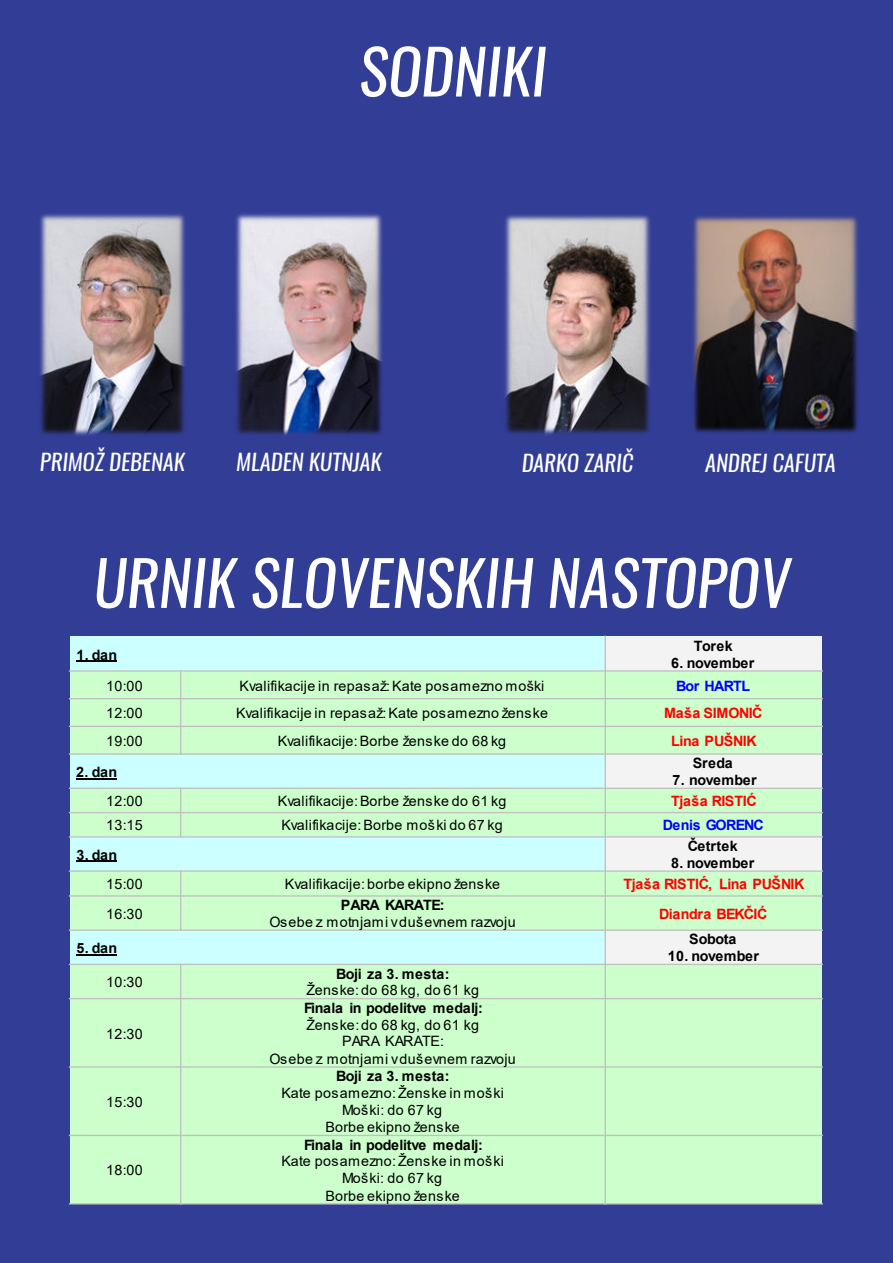
<style>
.page{position:relative;width:893px;height:1263px;background:#323e95}
.page>*{position:absolute;margin:0;border:0;box-sizing:border-box;transform-origin:0 0}
.t1{font:italic 61.5px "Oswald";color:#fff}
.t2{font:italic 22.5px "Oswald";color:#fff}
.t3{font:14.25px/17.2px "Arial";letter-spacing:.025em;color:#000;text-align:center}
.t4{font:700 14.25px "Arial";letter-spacing:-.025em;color:#000}
.t5{font:700 14.25px "Arial";letter-spacing:-.025em;color:#f00}
.t6{font:700 14.25px "Arial";color:#000}
.t7{font:700 14.25px "Arial";letter-spacing:-.055em;color:#00f}
.t8{font:700 14.25px "Arial";color:#f00}
.t9{font:700 14.25px "Arial";letter-spacing:-.055em;color:#000}
.t10{font:700 14.25px "Arial";letter-spacing:.015em;color:#000}
</style>
<div class="page">
<img style="left:40px;top:214px;width:145px;height:221px">
<img style="left:236px;top:214px;width:146px;height:221px">
<img style="left:505px;top:215px;width:145px;height:219px">
<img style="left:693px;top:216px;width:165px;height:217px">
<div style="left:70px;top:637px;width:535px;height:34px;background:#cff"></div>
<div style="left:605px;top:637px;width:217px;height:34px;background:#f3f3f3"></div>
<div style="left:70px;top:671px;width:111px;height:28px;background:#cfc"></div>
<div style="left:181px;top:671px;width:424px;height:28px;background:#cfc"></div>
<div style="left:605px;top:671px;width:217px;height:28px;background:#cfc"></div>
<div style="left:70px;top:699px;width:111px;height:27px;background:#cfc"></div>
<div style="left:181px;top:699px;width:424px;height:27px;background:#cfc"></div>
<div style="left:605px;top:699px;width:217px;height:27px;background:#cfc"></div>
<div style="left:70px;top:726px;width:111px;height:28px;background:#cfc"></div>
<div style="left:181px;top:726px;width:424px;height:28px;background:#cfc"></div>
<div style="left:605px;top:726px;width:217px;height:28px;background:#cfc"></div>
<div style="left:70px;top:754px;width:535px;height:34px;background:#cff"></div>
<div style="left:605px;top:754px;width:217px;height:34px;background:#f3f3f3"></div>
<div style="left:70px;top:788px;width:111px;height:25px;background:#cfc"></div>
<div style="left:181px;top:788px;width:424px;height:25px;background:#cfc"></div>
<div style="left:605px;top:788px;width:217px;height:25px;background:#cfc"></div>
<div style="left:70px;top:813px;width:111px;height:24px;background:#cfc"></div>
<div style="left:181px;top:813px;width:424px;height:24px;background:#cfc"></div>
<div style="left:605px;top:813px;width:217px;height:24px;background:#cfc"></div>
<div style="left:70px;top:837px;width:535px;height:34px;background:#cff"></div>
<div style="left:605px;top:837px;width:217px;height:34px;background:#f3f3f3"></div>
<div style="left:70px;top:871px;width:111px;height:25px;background:#cfc"></div>
<div style="left:181px;top:871px;width:424px;height:25px;background:#cfc"></div>
<div style="left:605px;top:871px;width:217px;height:25px;background:#cfc"></div>
<div style="left:70px;top:896px;width:111px;height:34px;background:#cfc"></div>
<div style="left:181px;top:896px;width:424px;height:34px;background:#cfc"></div>
<div style="left:605px;top:896px;width:217px;height:34px;background:#cfc"></div>
<div style="left:70px;top:930px;width:535px;height:34px;background:#cff"></div>
<div style="left:605px;top:930px;width:217px;height:34px;background:#f3f3f3"></div>
<div style="left:70px;top:964px;width:111px;height:35px;background:#cfc"></div>
<div style="left:181px;top:964px;width:424px;height:35px;background:#cfc"></div>
<div style="left:605px;top:964px;width:217px;height:35px;background:#cfc"></div>
<div style="left:70px;top:999px;width:111px;height:68px;background:#cfc"></div>
<div style="left:181px;top:999px;width:424px;height:68px;background:#cfc"></div>
<div style="left:605px;top:999px;width:217px;height:68px;background:#cfc"></div>
<div style="left:70px;top:1067px;width:111px;height:68px;background:#cfc"></div>
<div style="left:181px;top:1067px;width:424px;height:68px;background:#cfc"></div>
<div style="left:605px;top:1067px;width:217px;height:68px;background:#cfc"></div>
<div style="left:70px;top:1135px;width:111px;height:69px;background:#cfc"></div>
<div style="left:181px;top:1135px;width:424px;height:69px;background:#cfc"></div>
<div style="left:605px;top:1135px;width:217px;height:69px;background:#cfc"></div>
<hr style="left:180px;top:670px;width:1px;height:85px;background:#c0c0c0">
<hr style="left:180px;top:787px;width:1px;height:51px;background:#c0c0c0">
<hr style="left:180px;top:870px;width:1px;height:61px;background:#c0c0c0">
<hr style="left:180px;top:964px;width:1px;height:241px;background:#c0c0c0">
<hr style="left:605px;top:636px;width:1px;height:569px;background:#c0c0c0">
<hr style="left:69px;top:670px;width:754px;height:2px;background:#c0c0c0">
<hr style="left:69px;top:698px;width:754px;height:1px;background:#c0c0c0">
<hr style="left:69px;top:726px;width:754px;height:1px;background:#c0c0c0">
<hr style="left:69px;top:753px;width:754px;height:2px;background:#c0c0c0">
<hr style="left:69px;top:788px;width:754px;height:1px;background:#c0c0c0">
<hr style="left:69px;top:812px;width:754px;height:1px;background:#c0c0c0">
<hr style="left:69px;top:836px;width:754px;height:1px;background:#c0c0c0">
<hr style="left:69px;top:870px;width:754px;height:2px;background:#c0c0c0">
<hr style="left:69px;top:895px;width:754px;height:2px;background:#c0c0c0">
<hr style="left:69px;top:929px;width:754px;height:2px;background:#c0c0c0">
<hr style="left:69px;top:964px;width:754px;height:1px;background:#c0c0c0">
<hr style="left:69px;top:998px;width:754px;height:1px;background:#c0c0c0">
<hr style="left:69px;top:1066px;width:754px;height:2px;background:#c0c0c0">
<hr style="left:69px;top:1135px;width:754px;height:1px;background:#c0c0c0">
<hr style="left:69px;top:1203px;width:754px;height:1px;background:#c0c0c0">
<hr style="left:76px;top:661px;width:41px;height:1px;background:#000">
<hr style="left:76px;top:778px;width:41px;height:1px;background:#000">
<hr style="left:76px;top:861px;width:41px;height:1px;background:#000">
<hr style="left:76px;top:954px;width:41px;height:1px;background:#000">
<h1 class="t1" style="left:359px;top:46px;width:189px">SODNIKI</h1>
<h2 class="t2" style="left:40px;top:446px;width:147px">PRIMOŽ DEBENAK</h2>
<h2 class="t2" style="left:236px;top:452px;width:147px">MLADEN KUTNJAK</h2>
<h2 class="t2" style="left:522px;top:447px;width:113px">DARKO ZARIČ</h2>
<h2 class="t2" style="left:705px;top:447px;width:132px">ANDREJ CAFUTA</h2>
<h1 class="t1" style="left:93px;top:558px;width:698px">URNIK SLOVENSKIH NASTOPOV</h1>
<p class="t4" style="left:76px;top:649px;width:42px">1. dan</p>
<p class="t4" style="left:694px;top:641px;width:40px">Torek</p>
<p class="t4" style="left:671px;top:657px;width:85px">6. november</p>
<p class="t3" style="left:106px;top:678px;width:38px">10:00</p>
<p class="t3" style="left:240px;top:678px;width:306px">Kvalifikacije in repasaž: Kate posamezno moški</p>
<p class="t7" style="left:676px;top:680px;width:76px">Bor HARTL</p>
<p class="t3" style="left:106px;top:706px;width:38px">12:00</p>
<p class="t3" style="left:236px;top:706px;width:313px">Kvalifikacije in repasaž: Kate posamezno ženske</p>
<p class="t8" style="left:664px;top:708px;width:100px">Maša SIMONIČ</p>
<p class="t3" style="left:106px;top:734px;width:38px">19:00</p>
<p class="t3" style="left:278px;top:734px;width:230px">Kvalifikacije: Borbe ženske do 68 kg</p>
<p class="t5" style="left:671px;top:735px;width:87px">Lina PUŠNIK</p>
<p class="t4" style="left:76px;top:766px;width:42px">2. dan</p>
<p class="t4" style="left:693px;top:758px;width:42px">Sreda</p>
<p class="t4" style="left:672px;top:775px;width:86px">7. november</p>
<p class="t3" style="left:106px;top:794px;width:38px">12:00</p>
<p class="t3" style="left:278px;top:794px;width:230px">Kvalifikacije: Borbe ženske do 61 kg</p>
<p class="t5" style="left:671px;top:796px;width:87px">Tjaša RISTIĆ</p>
<p class="t3" style="left:106px;top:818px;width:38px">13:15</p>
<p class="t3" style="left:281px;top:818px;width:223px">Kvalifikacije: Borbe moški do 67 kg</p>
<p class="t7" style="left:663px;top:820px;width:103px">Denis GORENC</p>
<p class="t4" style="left:76px;top:849px;width:42px">3. dan</p>
<p class="t10" style="left:688px;top:836px;width:51px">Četrtek</p>
<p class="t4" style="left:671px;top:857px;width:85px">8. november</p>
<p class="t3" style="left:106px;top:877px;width:38px">15:00</p>
<p class="t3" style="left:285px;top:877px;width:217px">Kvalifikacije: borbe ekipno ženske</p>
<p class="t5" style="left:624px;top:879px;width:183px">Tjaša RISTIĆ, Lina PUŠNIK</p>
<p class="t3" style="left:106px;top:906px;width:38px">16:30</p>
<p class="t9" style="left:341px;top:900px;width:105px">PARA KARATE:</p>
<p class="t3" style="left:269px;top:914px;width:248px">Osebe z motnjami v duševnem razvoju</p>
<p class="t5" style="left:659px;top:908px;width:110px">Diandra BEKČIĆ</p>
<p class="t4" style="left:76px;top:943px;width:42px">5. dan</p>
<p class="t3" style="left:106px;top:975px;width:38px">10:30</p>
<p class="t3" style="left:106px;top:1026px;width:38px">12:30</p>
<p class="t3" style="left:106px;top:1095px;width:38px">15:30</p>
<p class="t3" style="left:106px;top:1163px;width:38px">18:00</p>
<p class="t6" style="left:336px;top:968px;width:115px">Boji za 3. mesta:</p>
<p class="t3" style="left:306px;top:981px;width:174px">Ženske: do 68 kg, do 61 kg</p>
<p class="t4" style="left:304px;top:1002px;width:180px">Finala in podelitve medalj:</p>
<p class="t3" style="left:269px;top:1016px;width:248px">Ženske: do 68 kg, do 61 kg<br>PARA KARATE:<br>Osebe z motnjami v duševnem razvoju</p>
<p class="t6" style="left:336px;top:1071px;width:115px">Boji za 3. mesta:</p>
<p class="t3" style="left:281px;top:1085px;width:224px">Kate posamezno: Ženske in moški<br>Moški: do 67 kg<br>Borbe ekipno ženske</p>
<p class="t4" style="left:304px;top:1139px;width:180px">Finala in podelitve medalj:</p>
<p class="t3" style="left:281px;top:1154px;width:224px">Kate posamezno: Ženske in moški<br>Moški: do 67 kg<br>Borbe ekipno ženske</p>
<p class="t4" style="left:689px;top:934px;width:49px">Sobota</p>
<p class="t6" style="left:668px;top:951px;width:93px">10. november</p>
</div>
